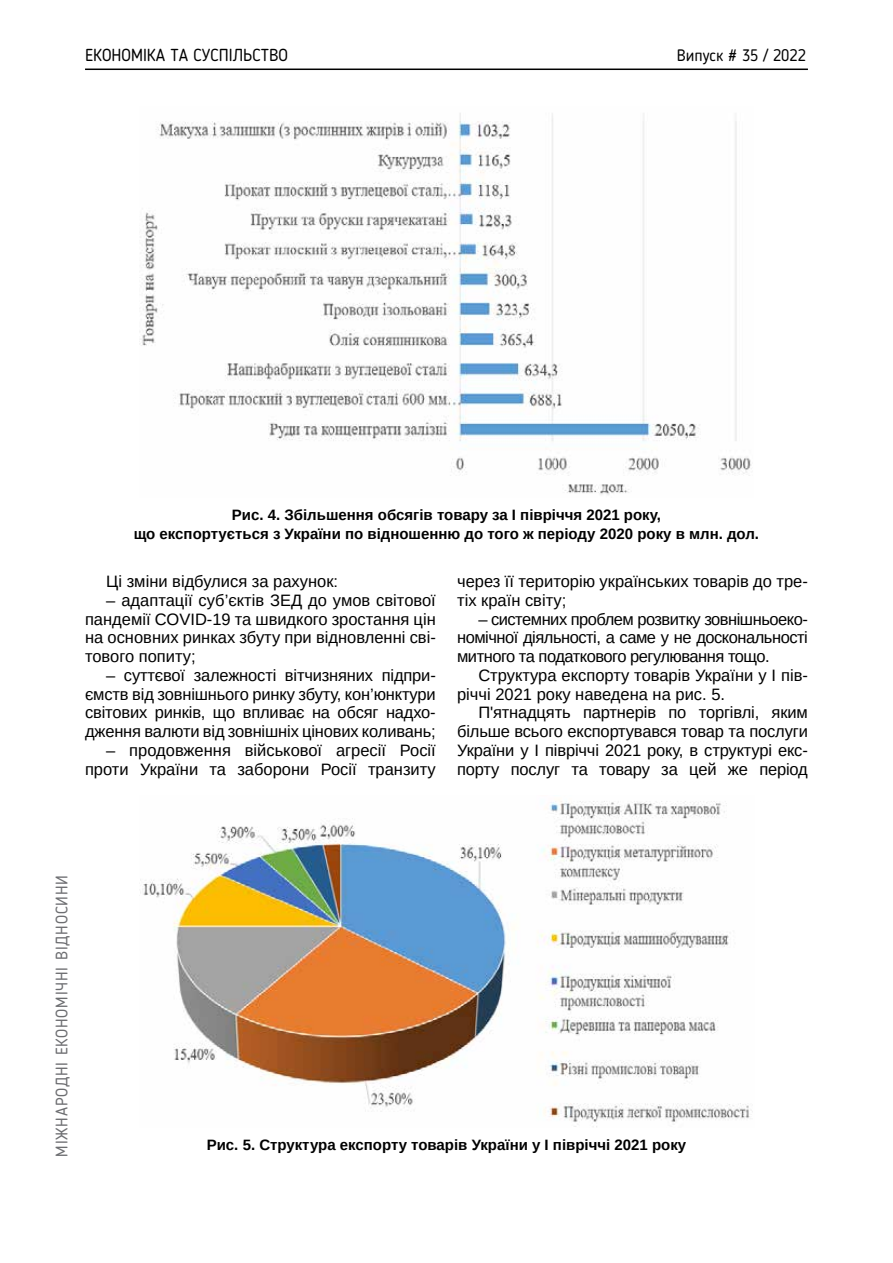
<style>
.page{position:relative;width:893px;height:1263px;background:#fff}
.page>*{position:absolute;margin:0;border:0;box-sizing:border-box;transform-origin:0 0}
.t1{font:17.25px "Blogger Sans";color:#000}
.t2{font:16.5px/18.8px "Arimo";color:#000;text-align:justify}
.t3{font:16.5px "Blogger Sans";letter-spacing:.05em;color:#6d6e71}
.t4{font:16.5px "Blogger Sans";color:#000}
.t5{font:700 15px/18.8px "Arimo";color:#000;text-align:center}
</style>
<div class="page">
<hr style="left:85px;top:69px;width:723px;height:1px;background:#000">
<img style="left:139px;top:113px;width:612px;height:382px">
<img style="left:140px;top:801px;width:613px;height:326px">
<p class="t1" style="left:85px;top:45px;width:204px">ЕКОНОМІКА ТА СУСПІЛЬСТВО</p>
<p class="t4" style="left:677px;top:45px;width:131px">Випуск # 35 / 2022</p>
<p class="t5" style="left:134px;top:506px;width:627px">Рис. 4. Збільшення обсягів товару за І півріччя 2021 року,<br>що експортується з України по відношенню до того ж періоду 2020 року в млн. дол.</p>
<p class="t2" style="left:106px;top:572px;width:233px">Ці зміни відбулися за рахунок:</p>
<p class="t2" style="left:85px;top:591px;width:352px;text-indent:21px">– адаптації суб’єктів ЗЕД до умов світової пандемії COVID-19 та швидкого зростання цін на основних ринках збуту при відновленні сві&shy;тового попиту;</p>
<p class="t2" style="left:85px;top:666px;width:352px;text-indent:21px">– суттєвої залежності вітчизняних підпри&shy;ємств від зовнішнього ринку збуту, кон’юнктури світових ринків, що впливає на обсяг надхо&shy;дження валюти від зовнішніх цінових коливань;</p>
<p class="t2" style="left:85px;top:741px;width:352px;text-align:right">– продовження військової агресії Росії проти України та заборони Росії транзиту</p>
<p class="t2" style="left:457px;top:572px;width:352px">через її територію українських товарів до тре&shy;тіх країн світу;</p>
<p class="t2" style="left:457px;top:610px;width:352px;text-indent:21px">– системних проблем розвитку зовнішньоеко&shy;номічної діяльності, а саме у не доскональності митного та податкового регулювання тощо.</p>
<p class="t2" style="left:457px;top:666px;width:352px;text-indent:21px">Структура експорту товарів України у І пів&shy;річчі 2021 року наведена на рис. 5.</p>
<p class="t2" style="left:457px;top:703px;width:352px;text-indent:21px">П'ятнадцять партнерів по торгівлі, яким більше всього експортувався товар та послуги України у І півріччі 2021 року, в структурі екс&shy;порту послуг та товару за цей же період</p>
<p class="t3" style="left:52px;top:1157px;width:283px;rotate:-90deg">МІЖНАРОДНІ ЕКОНОМІЧНІ ВІДНОСИНИ</p>
<p class="t5" style="left:207px;top:1135px;width:481px">Рис. 5. Структура експорту товарів України у І півріччі 2021 року</p>
</div>
